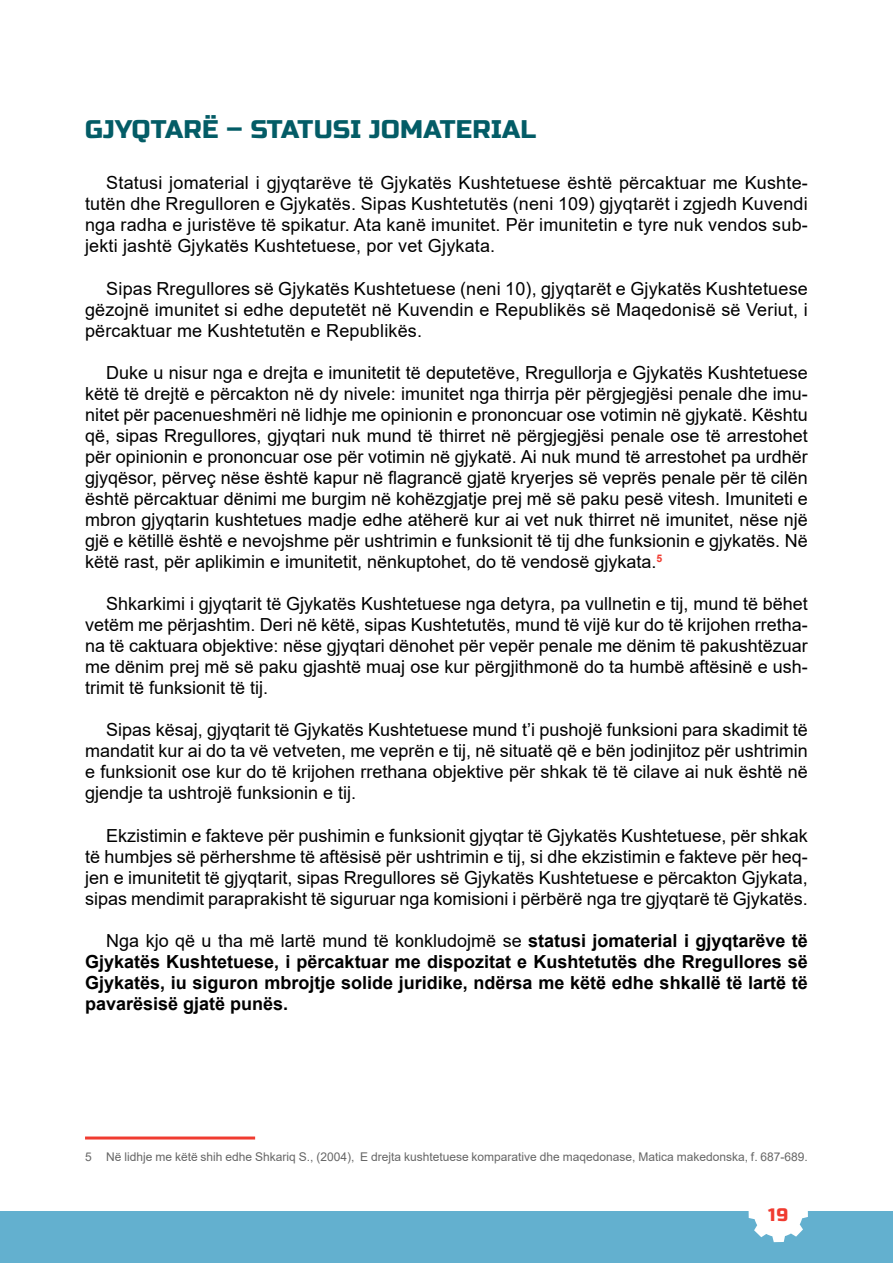
<style>
.page{position:relative;width:893px;height:1263px;background:#fff}
.page>*{position:absolute;margin:0;border:0;box-sizing:border-box;transform-origin:0 0}
.t1{font:25.5px "Russo One";letter-spacing:.01em;color:#035c66}
.t2{font:18px/21px "Arial";color:#000;text-align:justify}
.t3{font:700 18px/21px "Arial";color:#000;text-align:justify}
.t4{font:18px "Russo One";color:#f03b30}
.t5{font:12px "Arial";color:#666}
.s1{font-weight:400}
</style>
<div class="page">
<div style="left:0;top:1212px;width:893px;height:51px;background:#63b0cf"></div>
<svg style="left:748px;top:1211px;width:60px;height:31px"></svg>
<hr style="left:85px;top:1136px;width:170px;height:3px;background:#f03b30">
<h1 class="t1" style="left:85px;top:115px;width:452px">GJYQTARË – STATUSI JOMATERIAL</h1>
<p class="t2" style="left:85px;top:172px;width:724px;text-indent:21px">Statusi jomaterial i gjyqtarëve të Gjykatës Kushtetuese është përcaktuar me Kushte&shy;tutën dhe Rregulloren e Gjykatës. Sipas Kushtetutës (neni 109) gjyqtarët i zgjedh Kuvendi nga radha e juristëve të spikatur. Ata kanë imunitet. Për imunitetin e tyre nuk vendos sub&shy;jekti jashtë Gjykatës Kushtetuese, por vet Gjykata.</p>
<p class="t2" style="left:85px;top:278px;width:724px;text-indent:21px">Sipas Rregullores së Gjykatës Kushtetuese (neni 10), gjyqtarët e Gjykatës Kushtetuese gëzojnë imunitet si edhe deputetët në Kuvendin e Republikës së Maqedonisë së Veriut, i përcaktuar me Kushtetutën e Republikës.</p>
<p class="t2" style="left:85px;top:362px;width:724px;text-indent:21px">Duke u nisur nga e drejta e imunitetit të deputetëve, Rregullorja e Gjykatës Kushtetuese këtë të drejtë e përcakton në dy nivele: imunitet nga thirrja për përgjegjësi penale dhe imu&shy;nitet për pacenueshmëri në lidhje me opinionin e prononcuar ose votimin në gjykatë. Kështu që, sipas Rregullores, gjyqtari nuk mund të thirret në përgjegjësi penale ose të arrestohet për opinionin e prononcuar ose për votimin në gjykatë. Ai nuk mund të arrestohet pa urdhër gjyqësor, përveç nëse është kapur në flagrancë gjatë kryerjes së veprës penale për të cilën është përcaktuar dënimi me burgim në kohëzgjatje prej më së paku pesë vitesh. Imuniteti e mbron gjyqtarin kushtetues madje edhe atëherë kur ai vet nuk thirret në imunitet, nëse një gjë e këtillë është e nevojshme për ushtrimin e funksionit të tij dhe funksionin e gjykatës. Në këtë rast, për aplikimin e imunitetit, nënkuptohet, do të vendosë gjykata.<sup>5</sup></p>
<p class="t2" style="left:85px;top:593px;width:724px;text-indent:21px">Shkarkimi i gjyqtarit të Gjykatës Kushtetuese nga detyra, pa vullnetin e tij, mund të bëhet vetëm me përjashtim. Deri në këtë, sipas Kushtetutës, mund të vijë kur do të krijohen rretha&shy;na të caktuara objektive: nëse gjyqtari dënohet për vepër penale me dënim të pakushtëzuar me dënim prej më së paku gjashtë muaj ose kur përgjithmonë do ta humbë aftësinë e ush&shy;trimit të funksionit të tij.</p>
<p class="t2" style="left:85px;top:719px;width:724px;text-indent:21px">Sipas kësaj, gjyqtarit të Gjykatës Kushtetuese mund t’i pushojë funksioni para skadimit të mandatit kur ai do ta vë vetveten, me veprën e tij, në situatë që e bën jodinjitoz për ushtrimin e funksionit ose kur do të krijohen rrethana objektive për shkak të të cilave ai nuk është në gjendje ta ushtrojë funksionin e tij.</p>
<p class="t2" style="left:85px;top:825px;width:724px;text-indent:21px">Ekzistimin e fakteve për pushimin e funksionit gjyqtar të Gjykatës Kushtetuese, për shkak të humbjes së përhershme të aftësisë për ushtrimin e tij, si dhe ekzistimin e fakteve për heq&shy;jen e imunitetit të gjyqtarit, sipas Rregullores së Gjykatës Kushtetuese e përcakton Gjykata, sipas mendimit paraprakisht të siguruar nga komisioni i përbërë nga tre gjyqtarë të Gjykatës.</p>
<p class="t3" style="left:85px;top:930px;width:724px;text-indent:21px"><span class="s1">Nga kjo që u tha më lartë mund të konkludojmë se</span> statusi jomaterial i gjyqtarëve të Gjykatës Kushtetuese, i përcaktuar me dispozitat e Kushtetutës dhe Rregullores së Gjykatës, iu siguron mbrojtje solide juridike, ndërsa me këtë edhe shkallë të lartë të pavarësisë gjatë punës.</p>
<p class="t5" style="left:85px;top:1148px;width:724px">5 Në lidhje me këtë shih edhe Shkariq S., (2004), E drejta kushtetuese komparative dhe maqedonase, Matica makedonska, f. 687-689.</p>
<p class="t4" style="left:768px;top:1204px;width:21px">19</p>
</div>
